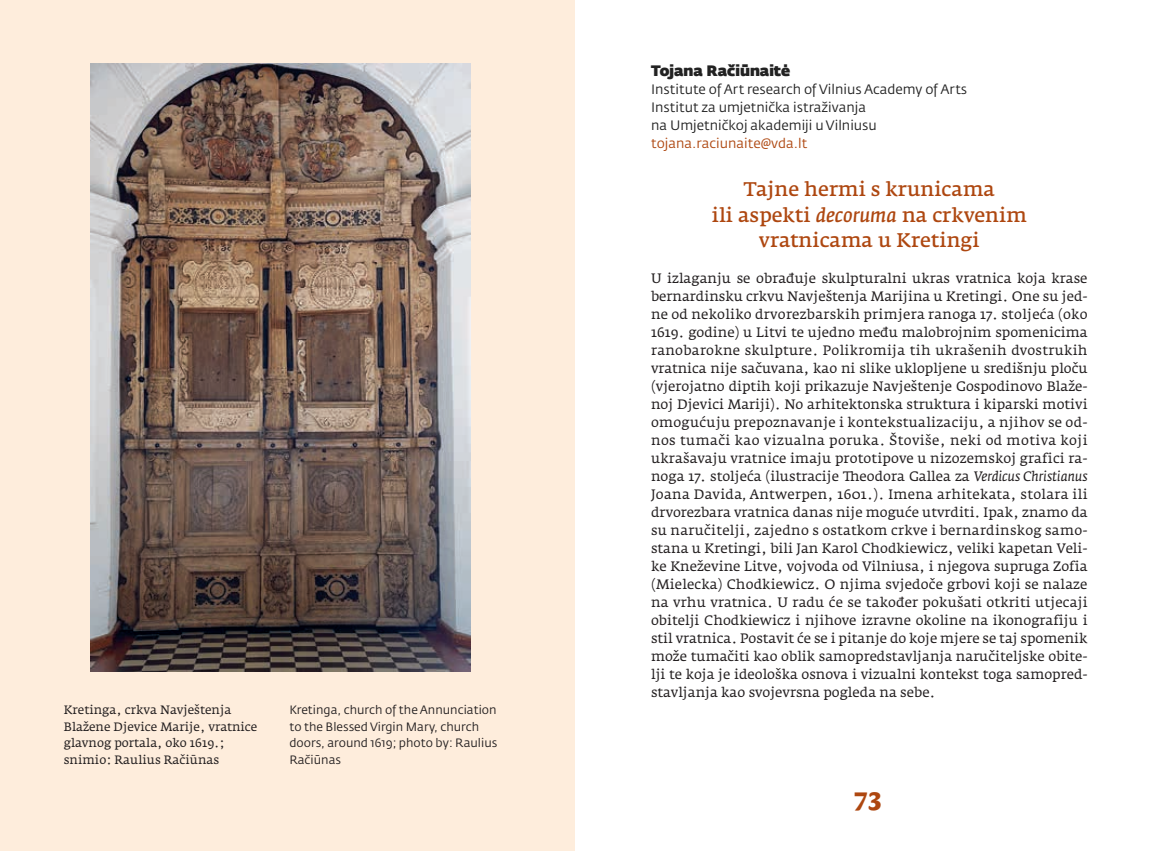
<style>
.page{position:relative;width:1149px;height:851px;background:#fff}
.page>*{position:absolute;margin:0;border:0;box-sizing:border-box;transform-origin:0 0}
.t1{font:900 25.5px "Fresco";color:#ae4710}
.t2{font:600 19.5px/25.5px "Fedra Serif A Std";color:#ae4710;text-align:center}
.t3{font:800 15px "Fe Sa Dis";color:#222}
.t4{font:13.5px/18px "Fedra Serif A Std";color:#231f20;text-align:justify}
.t5{font:13.5px/18px "Fedra Sans Std";color:#222}
.t6{font:13.5px "Fedra Sans Std";color:#ae4710}
.t7{font:12px/16.5px "Fedra Sans Std";color:#231f20}
.t8{font:12px/16.5px "Fedra Serif A Std";color:#231f20}
.s1{font-style:italic}
</style>
<div class="page">
<div style="left:0;top:0;width:574px;height:850px;background:#feeddc"></div>
<img style="left:90px;top:64px;width:380px;height:607px">
<p class="t8" style="left:64px;top:702px;width:195px">Kretinga, crkva Navještenja<br>Blažene Djevice Marije, vratnice glavnog portala, oko 1619.; snimio: Raulius Račiūnas</p>
<p class="t7" style="left:289px;top:701px;width:209px">Kretinga, church of the Annunciation to the Blessed Virgin Mary, church doors, around 1619; photo by: Raulius<br>Račiūnas</p>
<p class="t3" style="left:651px;top:61px;width:141px">Tojana Račiūnaitė</p>
<p class="t5" style="left:651px;top:80px;width:317px">Institute of Art research of Vilnius Academy of Arts<br>Institut za umjetnička istraživanja<br>na Umjetničkoj akademiji u Vilniusu</p>
<p class="t6" style="left:651px;top:134px;width:158px">tojana.raciunaite@vda.lt</p>
<h2 class="t2" style="left:711px;top:176px;width:316px">Tajne hermi s krunicama<br>ili aspekti <span class="s1">decoruma</span> na crkvenim vratnicama u Kretingi</h2>
<p class="t4" style="left:651px;top:269px;width:438px">U izlaganju se obrađuje skulpturalni ukras vratnica koja krase bernardinsku crkvu Navještenja Marijina u Kretingi. One su jed&shy;ne od nekoliko drvorezbarskih primjera ranoga 17. stoljeća (oko 1619. godine) u Litvi te ujedno među malobrojnim spomenicima ranobarokne skulpture. Polikromija tih ukrašenih dvostrukih vratnica nije sačuvana, kao ni slike uklopljene u središnju ploču (vjerojatno diptih koji prikazuje Navještenje Gospodinovo Blaže&shy;noj Djevici Mariji). No arhitektonska struktura i kiparski motivi omogućuju prepoznavanje i kontekstualizaciju, a njihov se od&shy;nos tumači kao vizualna poruka. Štoviše, neki od motiva koji ukrašavaju vratnice imaju prototipove u nizozemskoj grafici ra&shy;noga 17. stoljeća (ilustracije Theodora Gallea za <span class="s1">Verdicus Christianus </span>Joana Davida<span class="s1">,</span> Antwerpen, 1601.). Imena arhitekata, stolara ili drvorezbara vratnica danas nije moguće utvrditi. Ipak, znamo da su naručitelji, zajedno s ostatkom crkve i bernardinskog samo&shy;stana u Kretingi, bili Jan Karol Chodkiewicz, veliki kapetan Veli&shy;ke Kneževine Litve, vojvoda od Vilniusa, i njegova supruga Zofia (Mielecka) Chodkiewicz. O njima svjedoče grbovi koji se nalaze na vrhu vratnica. U radu će se također pokušati otkriti utjecaji obitelji Chodkiewicz i njihove izravne okoline na ikonografiju i stil vratnica. Postavit će se i pitanje do koje mjere se taj spomenik može tumačiti kao oblik samopredstavljanja naručiteljske obite&shy;lji te koja je ideološka osnova i vizualni kontekst toga samopred&shy;stavljanja kao svojevrsna pogleda na sebe.</p>
<h1 class="t1" style="left:853px;top:779px;width:30px">73</h1>
</div>
